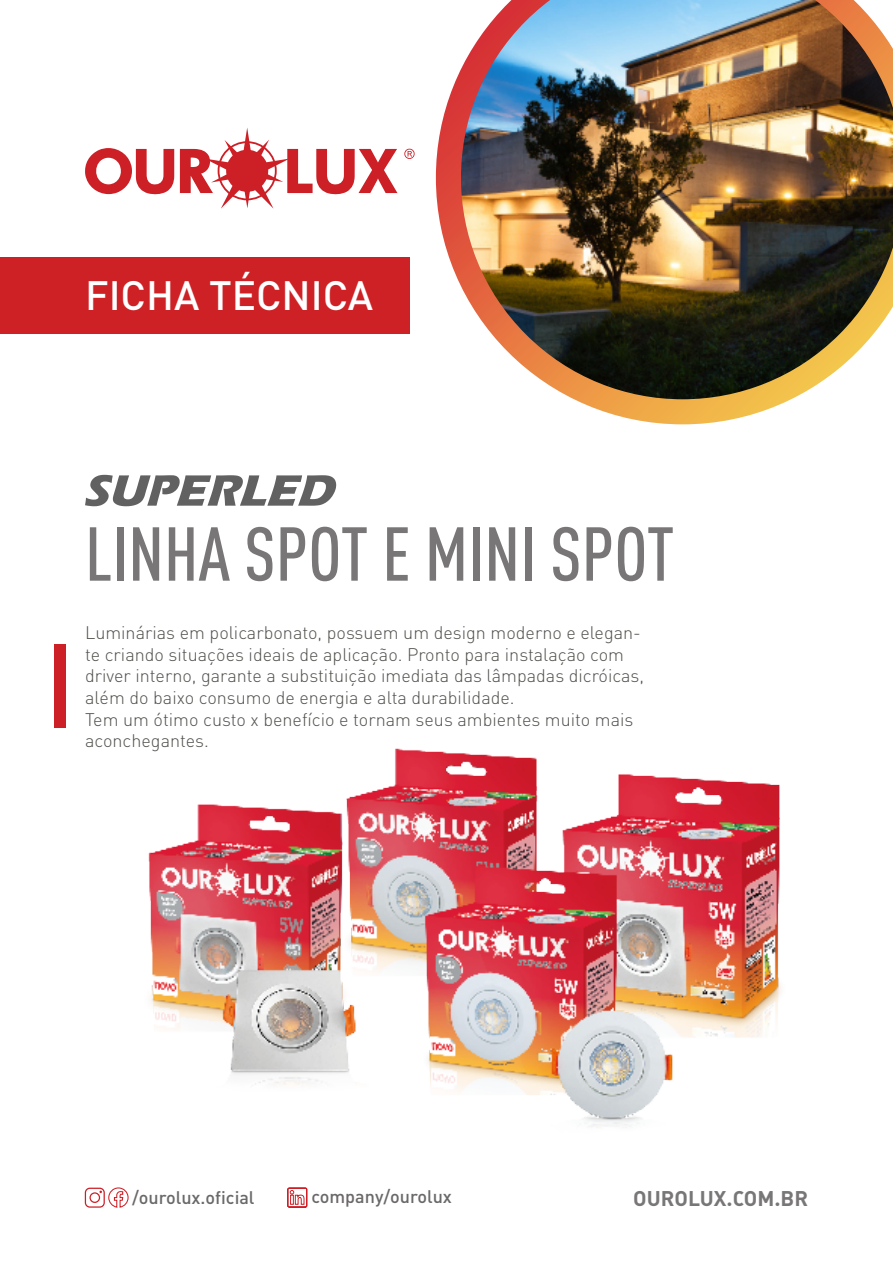
<style>
.page{position:relative;width:893px;height:1263px;background:#fff}
.page>*{position:absolute;margin:0;border:0;box-sizing:border-box;transform-origin:0 0}
.t1{font:500 75px "DIN Cond";color:#787676}
.t2{font:500 40.5px "DIN";color:#fff}
.t3{font:21px "DIN Bold Alternate";color:#787676}
.t4{font:300 18px/21.6px "DIN";color:#4e4e4a}
.t5{font:500 18px "DIN";color:#6b6868}
</style>
<div class="page">
<div style="left:0;top:257px;width:410px;height:77px;background:#cd2126"></div>
<svg style="left:85px;top:475px;width:251px;height:31px"></svg>
<svg style="left:85px;top:148px;width:89px;height:47px"></svg>
<svg style="left:180px;top:128px;width:151px;height:81px"></svg>
<svg style="left:84px;top:1187px;width:45px;height:21px"></svg>
<svg style="left:287px;top:1187px;width:20px;height:21px"></svg>
<img style="left:331px;top:148px;width:105px;height:47px">
<img style="left:436px;top:0;width:457px;height:424px">
<div style="left:54px;top:644px;width:12px;height:84px;background:#cc1f26"></div>
<img style="left:148px;top:748px;width:633px;height:379px">
<h2 class="t2" style="left:85px;top:269px;width:290px">FICHA TÉCNICA</h2>
<h1 class="t1" style="left:85px;top:509px;width:591px">LINHA SPOT E MINI SPOT</h1>
<p class="t4" style="left:85px;top:622px;width:560px">Luminárias em policarbonato, possuem um design moderno e elegan&shy;te criando situações ideais de aplicação. Pronto para instalação com driver interno, garante a substituição imediata das lâmpadas dicróicas, além do baixo consumo de energia e alta durabilidade.<br>Tem um ótimo custo x benefício e tornam seus ambientes muito mais aconchegantes.</p>
<p class="t5" style="left:132px;top:1186px;width:124px">/ourolux.oficial</p>
<p class="t5" style="left:311px;top:1184px;width:142px">company/ourolux</p>
<p class="t3" style="left:633px;top:1184px;width:176px">OUROLUX.COM.BR</p>
</div>
